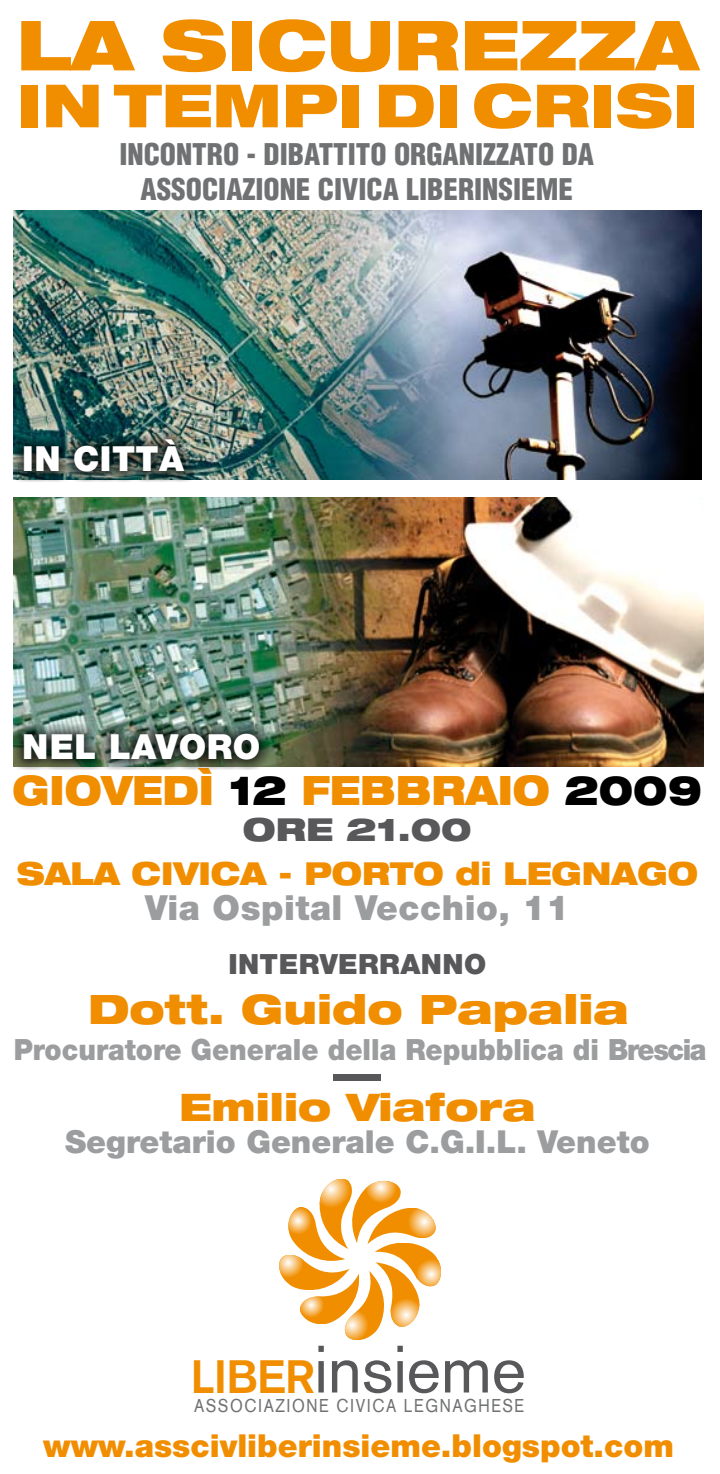
<style>
.page{position:relative;width:720px;height:1474px;background:#fff}
.page>*{position:absolute;margin:0;border:0;box-sizing:border-box;transform-origin:0 0}
.t1{font:900 expanded 69.12px "Helvetica Neue";color:#f18e00}
.t2{font:65.62px "Akzidenz Grotesk";color:#58585a}
.t3{font:900 expanded 59.68px "Helvetica Neue";color:#f18e00}
.t4{font:900 expanded 40.6px "Helvetica Neue";color:#f18e00;scale:.88 1}
.t5{font:900 expanded 40.6px "Helvetica Neue";color:#f18e00}
.t6{font:900 expanded 37.98px "Helvetica Neue";color:#f18e00}
.t7{font:900 34.65px "Helvetica Neue";letter-spacing:.015em;color:#9c9d9f}
.t8{font:900 34.65px "Helvetica Neue";letter-spacing:.015em;color:#fff}
.t9{font:900 31.68px "Helvetica Neue";color:#f18e00}
.t10{font:900 31.68px "Helvetica Neue";color:#9c9d9f}
.t11{font:900 expanded 31.68px "Helvetica Neue";color:#f18e00;scale:.92 1}
.t12{font:900 expanded 31.68px "Helvetica Neue";color:#58585a}
.t13{font:900 condensed 29.22px/35px "Helvetica";color:#707173;text-align:center}
.t14{font:900 29.22px "Helvetica Neue";color:#9c9d9f;scale:.93 1}
.t15{font:900 27.82px "Helvetica Neue";letter-spacing:.015em;color:#58585a}
.t16{font:18.2px "Akzidenz Grotesk";letter-spacing:.1em;color:#707173;scale:.86 1}
.s1{color:#000}
.s2{font-weight:700;font-size:46.02px;color:#f18e00}
</style>
<div class="page">
<img style="left:14px;top:211px;width:686px;height:268px">
<div style="left:333px;top:1074px;width:48px;height:7px;background:#58585a"></div>
<img style="left:14px;top:497px;width:689px;height:270px">
<img style="left:13px;top:427px;width:181px;height:55px">
<img style="left:13px;top:721px;width:256px;height:48px">
<svg style="left:279px;top:1179px;width:161px;height:160px"></svg>
<h1 class="t1" style="left:17px;top:0;width:682px">LA SICUREZZA</h1>
<h3 class="t3" style="left:17px;top:67px;width:682px">IN TEMPI DI CRISI</h3>
<p class="t13" style="left:119px;top:136px;width:476px">INCONTRO - DIBATTITO ORGANIZZATO DA<br>ASSOCIAZIONE CIVICA LIBERINSIEME</p>
<p class="t8" style="left:22px;top:438px;width:163px">IN CITTÀ</p>
<p class="t8" style="left:22px;top:726px;width:239px">NEL LAVORO</p>
<h3 class="t4" style="left:13px;top:764px;width:784px">GIOVEDÌ <span class="s1">12</span> FEBBRAIO <span class="s1">2009</span></h3>
<p class="t12" style="left:243px;top:808px;width:230px">ORE 21.00</p>
<p class="t11" style="left:17px;top:853px;width:741px">SALA CIVICA - PORTO di LEGNAGO</p>
<p class="t7" style="left:145px;top:886px;width:425px">Via Ospital Vecchio, 11</p>
<p class="t15" style="left:228px;top:947px;width:259px">INTERVERRANNO</p>
<h3 class="t5" style="left:88px;top:982px;width:542px">Dott. Guido Papalia</h3>
<p class="t14" style="left:14px;top:1032px;width:746px">Procuratore Generale della Repubblica di Brescia</p>
<p class="t6" style="left:179px;top:1082px;width:357px">Emilio Viafora</p>
<p class="t10" style="left:65px;top:1122px;width:586px">Segretario Generale C.G.I.L. Veneto</p>
<h2 class="t2" style="left:191px;top:1330px;width:336px"><span class="s2">LIBER</span>insieme</h2>
<p class="t16" style="left:194px;top:1394px;width:385px">ASSOCIAZIONE CIVICA LEGNAGHESE</p>
<p class="t9" style="left:43px;top:1426px;width:632px">www.asscivliberinsieme.blogspot.com</p>
</div>
